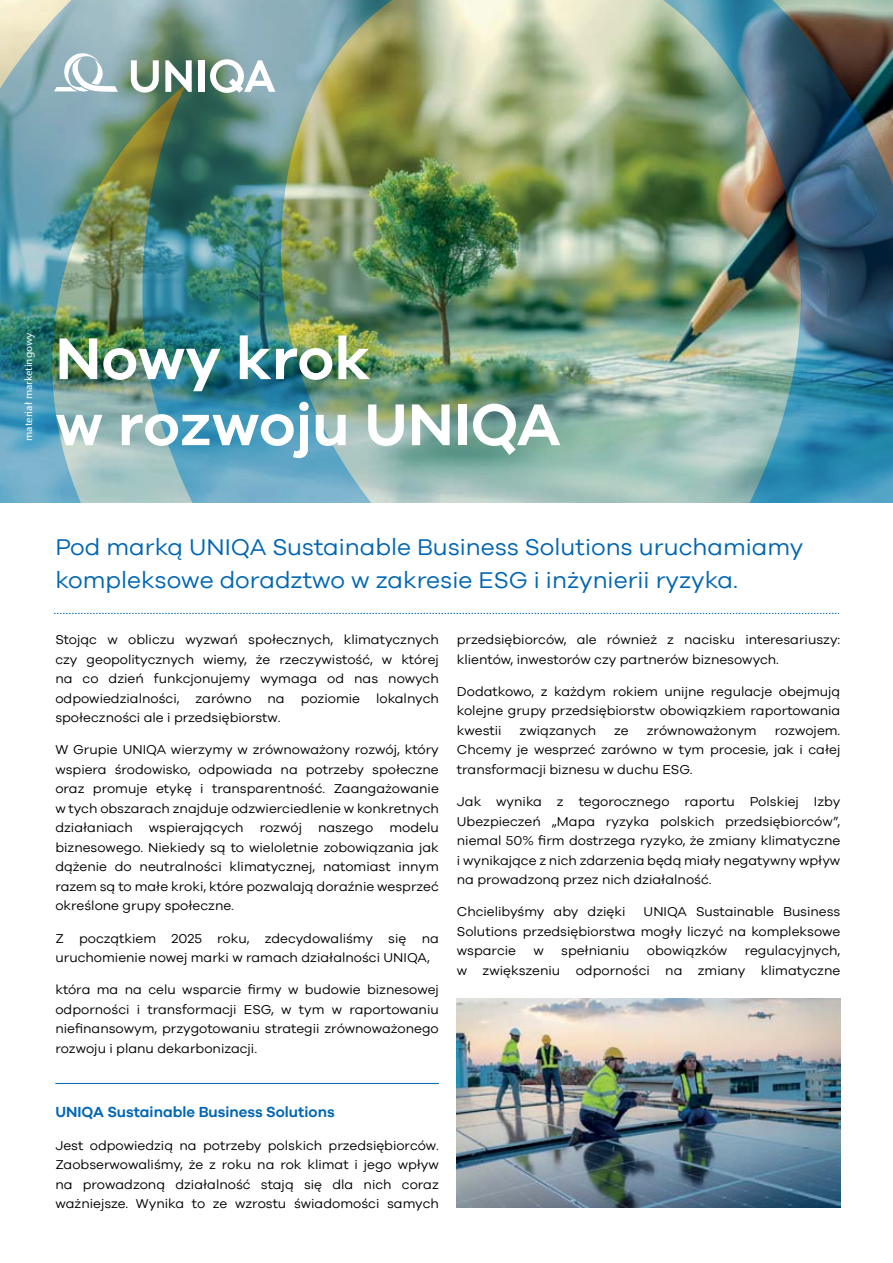
<style>
.page{position:relative;width:893px;height:1263px;background:#fff}
.page>*{position:absolute;margin:0;border:0;box-sizing:border-box;transform-origin:0 0}
.t1{font:600 60.75px "UNIQA Galano";color:#fff}
.t2{font:24px/33px "UNIQA Galano TT";color:#0066b3}
.t3{font:600 15px "UNIQA Galano TT";color:#0066b3}
.t4{font:13.5px/19.5px "UNIQA Galano TT";color:#000;text-align:justify}
.t5{font:500 10.5px "Stone San Itc TEE";color:#fff}
</style>
<div class="page">
<svg style="left:54px;top:613px;width:785px;height:1px"></svg>
<img style="left:457px;top:999px;width:383px;height:208px">
<hr style="left:55px;top:1083px;width:384px;height:1px;background:#0066b3">
<img style="left:0;top:0;width:893px;height:502px">
<svg style="left:54px;top:53px;width:64px;height:39px"></svg>
<svg style="left:131px;top:60px;width:28px;height:33px"></svg>
<svg style="left:165px;top:60px;width:27px;height:32px"></svg>
<div style="left:199px;top:60px;width:6px;height:32px;background:#fff"></div>
<svg style="left:210px;top:59px;width:65px;height:34px"></svg>
<p class="t5" style="left:22px;top:441px;width:110px;rotate:-90deg">materiał marketingowy</p>
<h1 class="t1" style="left:55px;top:322px;width:317px">Nowy krok</h1>
<h1 class="t1" style="left:55px;top:388px;width:506px">w rozwoju UNIQA</h1>
<h2 class="t2" style="left:55px;top:529px;width:749px">Pod marką UNIQA Sustainable Business Solutions uruchamiamy kompleksowe doradztwo w zakresie ESG i inżynierii ryzyka.</h2>
<p class="t4" style="left:55px;top:629px;width:385px">Stojąc w obliczu wyzwań społecznych, klimatycznych czy geopolitycznych wiemy, że rzeczywistość, w której na co dzień funkcjonujemy wymaga od nas nowych odpowiedzialności, zarówno na poziomie lokalnych społeczności ale i przedsiębiorstw.</p>
<p class="t4" style="left:55px;top:740px;width:385px">W Grupie UNIQA wierzymy w zrównoważony rozwój, który wspiera środowisko, odpowiada na potrzeby społeczne oraz promuje etykę i transparentność. Zaangażowanie w tych obszarach znajduje odzwierciedlenie w konkretnych działaniach wspierających rozwój naszego modelu biznesowego. Niekiedy są to wieloletnie zobowiązania jak dążenie do neutralności klimatycznej, natomiast innym razem są to małe kroki, które pozwalają doraźnie wesprzeć określone grupy społeczne.</p>
<p class="t4" style="left:55px;top:928px;width:385px">Z początkiem 2025 roku, zdecydowaliśmy się na uruchomienie nowej marki w ramach działalności UNIQA,</p>
<p class="t4" style="left:55px;top:980px;width:385px">która ma na celu wsparcie firmy w budowie biznesowej odporności i transformacji ESG, w tym w raportowaniu niefinansowym, przygotowaniu strategii zrównoważonego rozwoju i planu dekarbonizacji.</p>
<p class="t4" style="left:457px;top:629px;width:385px">przedsiębiorców, ale również z nacisku interesariuszy: klientów, inwestorów czy partnerów biznesowych.</p>
<p class="t4" style="left:457px;top:681px;width:385px">Dodatkowo, z każdym rokiem unijne regulacje obejmują kolejne grupy przedsiębiorstw obowiązkiem raportowania kwestii</p>
<p class="t4" style="left:520px;top:720px;width:78px">związanych</p>
<p class="t4" style="left:614px;top:720px;width:16px">ze</p>
<p class="t4" style="left:647px;top:720px;width:111px">zrównoważonym</p>
<p class="t4" style="left:457px;top:720px;width:385px;text-indent:318px">rozwojem.<br>Chcemy je wesprzeć zarówno w tym procesie, jak i całej transformacji biznesu w duchu ESG.</p>
<p class="t4" style="left:457px;top:791px;width:385px">Jak wynika z tegorocznego raportu Polskiej Izby Ubezpieczeń „Mapa ryzyka polskich przedsiębiorców”, niemal 50% firm dostrzega ryzyko, że zmiany klimatyczne i wynikające z nich zdarzenia będą miały negatywny wpływ na prowadzoną przez nich działalność.</p>
<p class="t4" style="left:457px;top:902px;width:170px">Chcielibyśmy aby dzięki</p>
<p class="t4" style="left:457px;top:902px;width:385px;text-indent:187px">UNIQA Sustainable Business Solutions przedsiębiorstwa mogły liczyć na kompleksowe wsparcie</p>
<p class="t4" style="left:457px;top:941px;width:385px;text-align:right">regulacyjnych,<br>w zwiększeniu odporności na zmiany klimatyczne</p>
<p class="t4" style="left:533px;top:941px;width:12px">w</p>
<p class="t4" style="left:561px;top:941px;width:70px">spełnianiu</p>
<p class="t4" style="left:647px;top:941px;width:82px">obowiązków</p>
<p class="t3" style="left:55px;top:1103px;width:281px">UNIQA Sustainable Business Solutions</p>
<p class="t4" style="left:55px;top:1135px;width:385px">Jest odpowiedzią na potrzeby polskich przedsiębiorców.<br>Zaobserwowaliśmy, że z roku na rok klimat i jego wpływ na prowadzoną działalność stają się dla nich coraz ważniejsze. Wynika to ze wzrostu świadomości samych</p>
</div>
